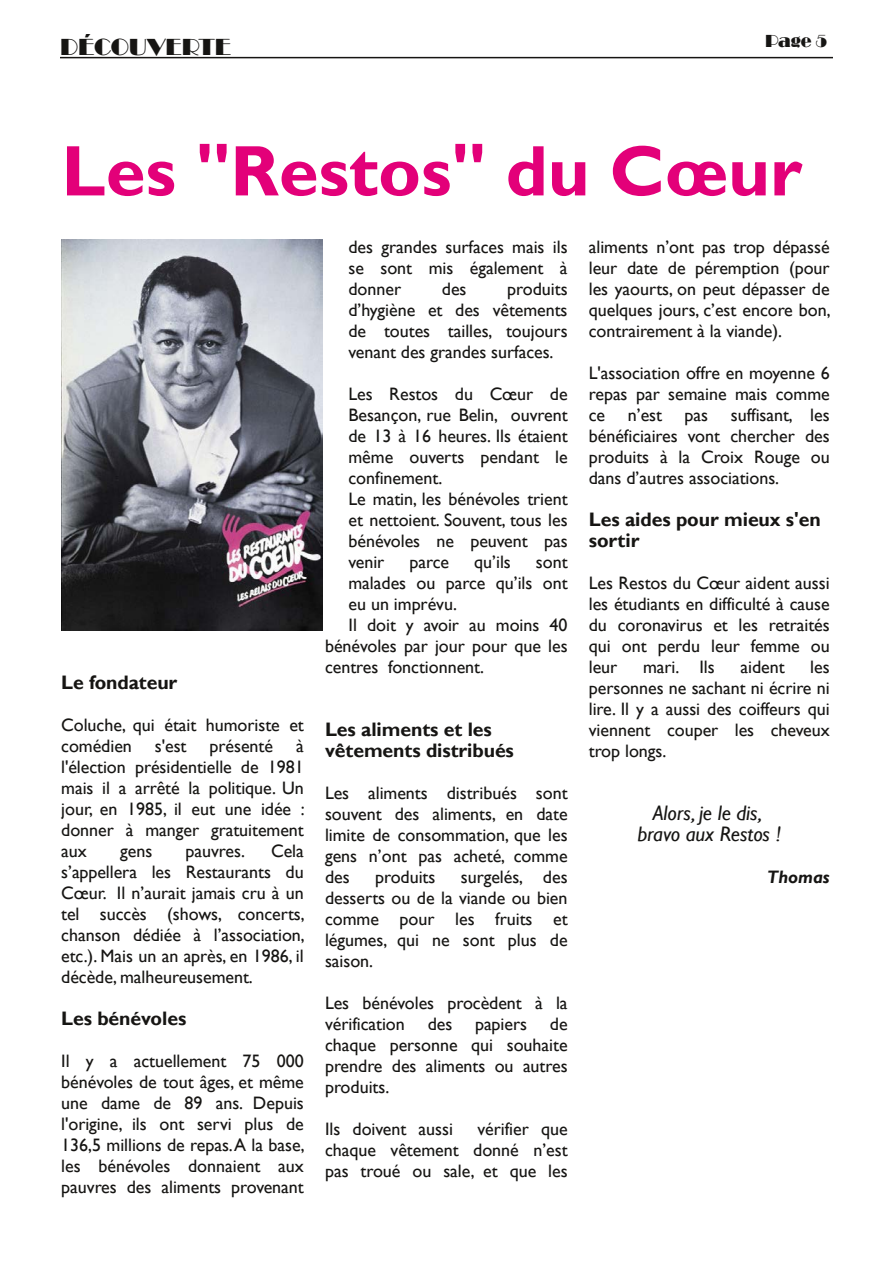
<style>
.page{position:relative;width:893px;height:1263px;background:#fff}
.page>*{position:absolute;margin:0;border:0;box-sizing:border-box;transform-origin:0 0}
.t1{font:700 72px "Gill Sans";color:#e30079}
.t2{font:24px "Broadway";color:#161513}
.t3{font:italic 21px/21px "Gill Sans";letter-spacing:-.005em;color:#161513;text-align:center}
.t4{font:700 19.5px/21px "Gill Sans";letter-spacing:-.005em;color:#161513}
.t5{font:18px/21px "Gill Sans";color:#161513;text-align:justify}
.t6{font:italic 700 18px "Gill Sans";color:#161513}
.t7{font:18px "Broadway";color:#161513}
</style>
<div class="page">
<hr style="left:60px;top:57px;width:773px;height:1px;background:#161513">
<img style="left:61px;top:239px;width:261px;height:392px">
<h2 class="t2" style="left:60px;top:33px;width:172px">DÉCOUVERTE</h2>
<p class="t7" style="left:765px;top:30px;width:64px">Page 5</p>
<h1 class="t1" style="left:61px;top:128px;width:742px">Les "Restos" du Cœur</h1>
<p class="t4" style="left:61px;top:673px;width:118px">Le fondateur</p>
<p class="t5" style="left:61px;top:715px;width:244px">Coluche, qui était humoriste et comédien</p>
<p class="t5" style="left:155px;top:736px;width:33px">s'est</p>
<p class="t5" style="left:210px;top:736px;width:65px">présenté</p>
<p class="t5" style="left:61px;top:736px;width:245px;text-indent:235px">à l'élection présidentielle de 1981 mais il a arrêté la politique. Un jour, en 1985, il eut une idée : donner à manger gratuitement aux</p>
<p class="t5" style="left:61px;top:841px;width:245px;text-indent:210px">Cela s’appellera les Restaurants du Cœur. Il n’aurait jamais cru à un tel succès (shows, concerts, chanson dédiée à l’association, etc.). Mais un an après, en 1986, il décède, malheureusement.</p>
<p class="t4" style="left:61px;top:1009px;width:127px">Les bénévoles</p>
<p class="t5" style="left:61px;top:1051px;width:245px">Il y a actuellement 75 000 bénévoles de tout âges, et même une dame de 89 ans. Depuis l'origine, ils ont servi plus de 136,5 millions de repas. A la base, les bénévoles donnaient aux pauvres des aliments provenant</p>
<p class="t5" style="left:120px;top:841px;width:34px">gens</p>
<p class="t5" style="left:186px;top:841px;width:61px">pauvres.</p>
<p class="t5" style="left:348px;top:237px;width:221px">des grandes surfaces mais ils se sont mis également à donner</p>
<p class="t5" style="left:348px;top:279px;width:221px;text-indent:159px">produits d’hygiène et des vêtements de toutes tailles, toujours venant des grandes surfaces.</p>
<p class="t5" style="left:348px;top:384px;width:221px;text-align:left">Les Restos du Cœur de<br>Besançon, rue Belin, ouvrent de 13 à 16 heures. Ils étaient même ouverts pendant le confinement.<br>Le matin, les bénévoles trient et nettoient. Souvent, tous les bénévoles ne peuvent pas venir</p>
<p class="t5" style="left:442px;top:279px;width:26px">des</p>
<p class="t5" style="left:409px;top:552px;width:41px">parce</p>
<p class="t5" style="left:474px;top:552px;width:38px">qu’ils</p>
<p class="t5" style="left:536px;top:552px;width:33px">sont</p>
<p class="t5" style="left:348px;top:573px;width:221px">malades ou parce qu’ils ont</p>
<p class="t5" style="left:348px;top:594px;width:110px">eu un imprévu.</p>
<p class="t5" style="left:348px;top:615px;width:221px">Il doit y avoir au moins 40</p>
<p class="t5" style="left:325px;top:636px;width:244px">bénévoles par jour pour que les</p>
<p class="t5" style="left:325px;top:657px;width:161px">centres fonctionnent.</p>
<p class="t4" style="left:325px;top:719px;width:190px">Les aliments et les vêtements distribués</p>
<p class="t5" style="left:325px;top:783px;width:244px">Les aliments distribués sont souvent des aliments, en date limite de consommation, que les gens n’ont pas acheté, comme des</p>
<p class="t5" style="left:325px;top:867px;width:244px;text-indent:136px">surgelés, des desserts ou de la viande ou bien comme pour les fruits et légumes, qui ne sont plus de saison.</p>
<p class="t5" style="left:325px;top:993px;width:244px">Les bénévoles procèdent à la vérification</p>
<p class="t5" style="left:375px;top:867px;width:62px">produits</p>
<p class="t5" style="left:325px;top:1014px;width:244px;text-indent:225px">de chaque personne qui souhaite prendre des aliments ou autres produits.</p>
<p class="t5" style="left:325px;top:1119px;width:129px">Ils doivent aussi</p>
<p class="t5" style="left:428px;top:1014px;width:26px">des</p>
<p class="t5" style="left:475px;top:1014px;width:53px">papiers</p>
<p class="t5" style="left:325px;top:1119px;width:244px;text-indent:152px">vérifier que chaque vêtement donné n’est pas troué ou sale, et que les</p>
<p class="t5" style="left:589px;top:237px;width:243px">aliments n’ont pas trop dépassé leur date de péremption (pour les yaourts, on peut dépasser de quelques jours, c’est encore bon, contrairement à la viande).</p>
<p class="t5" style="left:589px;top:363px;width:242px">L'association offre en moyenne 6 repas par semaine mais comme ce</p>
<p class="t5" style="left:589px;top:405px;width:242px;text-indent:142px">suffisant, les bénéficiaires vont chercher des produits à la Croix Rouge ou dans d’autres associations.</p>
<p class="t4" style="left:589px;top:509px;width:233px">Les aides pour mieux s'en sortir</p>
<p class="t5" style="left:589px;top:573px;width:242px">Les Restos du Cœur aident aussi les étudiants en difficulté à cause du coronavirus et les retraités qui ont perdu leur femme ou leur</p>
<p class="t5" style="left:628px;top:405px;width:82px">n’est pas</p>
<p class="t5" style="left:589px;top:657px;width:242px;text-indent:221px">les personnes ne sachant ni écrire ni lire. Il y a aussi des coiffeurs qui viennent couper les cheveux trop longs.</p>
<p class="t5" style="left:643px;top:657px;width:73px">mari. Ils</p>
<p class="t5" style="left:740px;top:657px;width:46px">aident</p>
<p class="t3" style="left:638px;top:803px;width:145px">Alors, je le dis, bravo aux Restos !</p>
<p class="t6" style="left:767px;top:866px;width:64px">Thomas</p>
</div>
